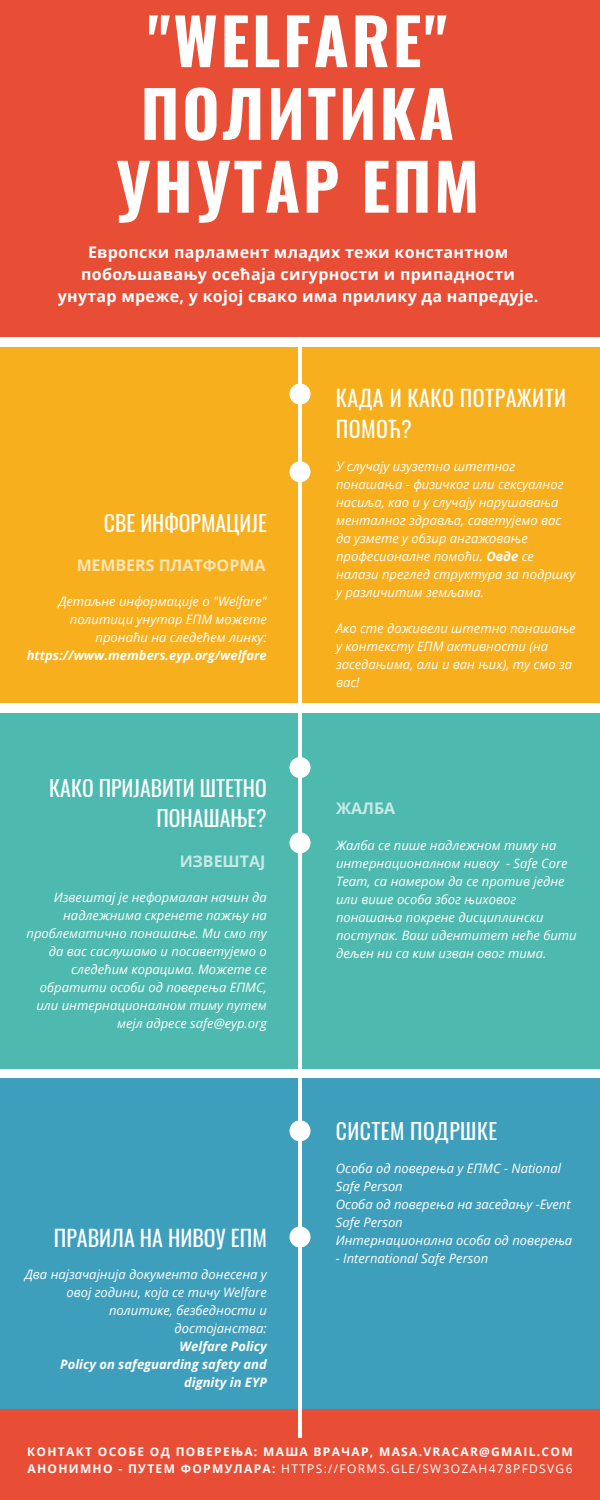
<style>
.page{position:relative;width:600px;height:1500px;background:#fff}
.page>*{position:absolute;margin:0;border:0;box-sizing:border-box;transform-origin:0 0}
.t1{font:700 64px/72.8px "Oswald";letter-spacing:.045em;color:#fff;text-align:center}
.t2{font:22px/30.8px "Oswald";letter-spacing:.02em;color:#fff}
.t3{font:22px "Oswald";color:#fff}
.t4{font:21.8px/30px "Oswald";color:#fff;text-align:right}
.t5{font:21.8px "Oswald";letter-spacing:.02em;color:#fff}
.t6{font:700 16px/21.8px "Open Sans";letter-spacing:.02em;color:#fff;text-align:center}
.t7{font:700 16px "Open Sans";color:#fff}
.t8{font:italic 13px/18px "Open Sans";color:#fff}
.t9{font:italic 700 13px/18px "Open Sans";color:#fff;text-align:right}
.t10{font:700 12px/16.5px "Open Sans";letter-spacing:.11em;color:#fff}
.s1{font-weight:700}
.s2{font-weight:400}
</style>
<div class="page">
<div style="left:0;top:0;width:600px;height:337px;background:#e84e36"></div>
<div style="left:0;top:347px;width:600px;height:356px;background:#f7af1e"></div>
<div style="left:0;top:714px;width:600px;height:355px;background:#4db9af"></div>
<div style="left:0;top:1079px;width:600px;height:355px;background:#3e9fbd"></div>
<div style="left:0;top:1409px;width:600px;height:91px;background:#e84e36"></div>
<hr style="left:298px;top:340px;width:4px;height:1098px;background:#fff">
<div style="left:290px;top:384px;width:21px;height:21px;background:#fff;border-radius:50%"></div>
<div style="left:290px;top:461px;width:21px;height:21px;background:#fff;border-radius:50%"></div>
<div style="left:290px;top:757px;width:21px;height:21px;background:#fff;border-radius:50%"></div>
<div style="left:290px;top:832px;width:21px;height:21px;background:#fff;border-radius:50%"></div>
<div style="left:290px;top:1120px;width:21px;height:21px;background:#fff;border-radius:50%"></div>
<div style="left:290px;top:1227px;width:21px;height:21px;background:#fff;border-radius:50%"></div>
<h1 class="t1" style="left:115px;top:2px;width:365px">"WELFARE"<br>ПОЛИТИКА<br>УНУТАР ЕПМ</h1>
<p class="t6" style="left:58px;top:241px;width:482px">Европски парламент младих тежи константном побољшавању осећаја сигурности и припадности унутар мреже, у којој свако има прилику да напредује.</p>
<h3 class="t4" style="left:104px;top:507px;width:164px">СВЕ ИНФОРМАЦИЈЕ</h3>
<p class="t7" style="left:76px;top:554px;width:191px">MEMBERS ПЛАТФОРМА</p>
<p class="t8" style="left:58px;top:592px;width:210px;text-align:right">Детаљне информације о "Welfare" политици унутар ЕПМ можете пронаћи на следећем линку:</p>
<p class="t9" style="left:27px;top:646px;width:242px">https://www.members.eyp.org/welfare</p>
<h3 class="t4" style="left:49px;top:772px;width:219px">КАКО ПРИЈАВИТИ ШТЕТНО<br>ПОНАШАЊЕ?</h3>
<p class="t7" style="left:179px;top:850px;width:88px">ИЗВЕШТАЈ</p>
<p class="t8" style="left:27px;top:888px;width:242px;text-align:right">Извештај је неформалан начин да надлежнима скренете пажњу на проблематично понашање. Ми смо ту да вас саслушамо и посаветујемо о следећим корацима. Можете се обратити особи од поверења ЕПМС, или интернационалном тиму путем мејл адресе safe@eyp.org</p>
<h2 class="t3" style="left:54px;top:1221px;width:215px">ПРАВИЛА НА НИВОУ ЕПМ</h2>
<p class="t8" style="left:25px;top:1265px;width:243px;text-align:right">Два најзачајнија документа донесена у овој години, која се тичу Welfare политике, безбедности и достојанства:</p>
<p class="t9" style="left:60px;top:1337px;width:208px">Welfare Policy<br>Policy on safeguarding safety and dignity in EYP</p>
<h2 class="t2" style="left:336px;top:382px;width:232px">КАДА И КАКО ПОТРАЖИТИ<br>ПОМОЋ?</h2>
<p class="t8" style="left:336px;top:457px;width:241px">У случају изузетно штетног понашања - физичког или сексуалног насиља, као и у случају нарушавања менталног здравља, саветујемо вас да узмете у обзир ангажовање професионалне помоћи. <span class="s1">Овде</span> се налази преглед структура за подршку у различитим земљама.</p>
<p class="t8" style="left:336px;top:619px;width:241px">Ако сте доживели штетно понашање у контексту ЕПМ активности (на заседањима, али и ван њих), ту смо за вас!</p>
<p class="t6" style="left:336px;top:797px;width:61px">ЖАЛБА</p>
<p class="t8" style="left:336px;top:836px;width:242px">Жалба се пише надлежном тиму на интернационалном нивоу - Safe Core<br>Team, са намером да се против једне или више особа због њиховог понашања покрене дисциплински поступак. Ваш идентитет неће бити дељен ни са ким изван овог тима.</p>
<h3 class="t5" style="left:336px;top:1114px;width:163px">СИСТЕМ ПОДРШКЕ</h3>
<p class="t8" style="left:336px;top:1159px;width:238px">Особа од поверења у ЕПМС - National<br>Safe Person<br>Особа од поверења на заседању -Event<br>Safe Person<br>Интернационална особа од поверења</p>
<p class="t8" style="left:336px;top:1249px;width:154px">- International Safe Person</p>
<p class="t10" style="left:27px;top:1443px;width:547px">КОНТАКТ ОСОБЕ ОД ПОВЕРЕЊА: МАША ВРАЧАР, MASA.VRACAR@GMAIL.COM<br>АНОНИМНО - ПУТЕМ ФОРМУЛАРА: <span class="s2">HTTPS://FORMS.GLE/SW3OZAH478PFDSVG6</span></p>
</div>
